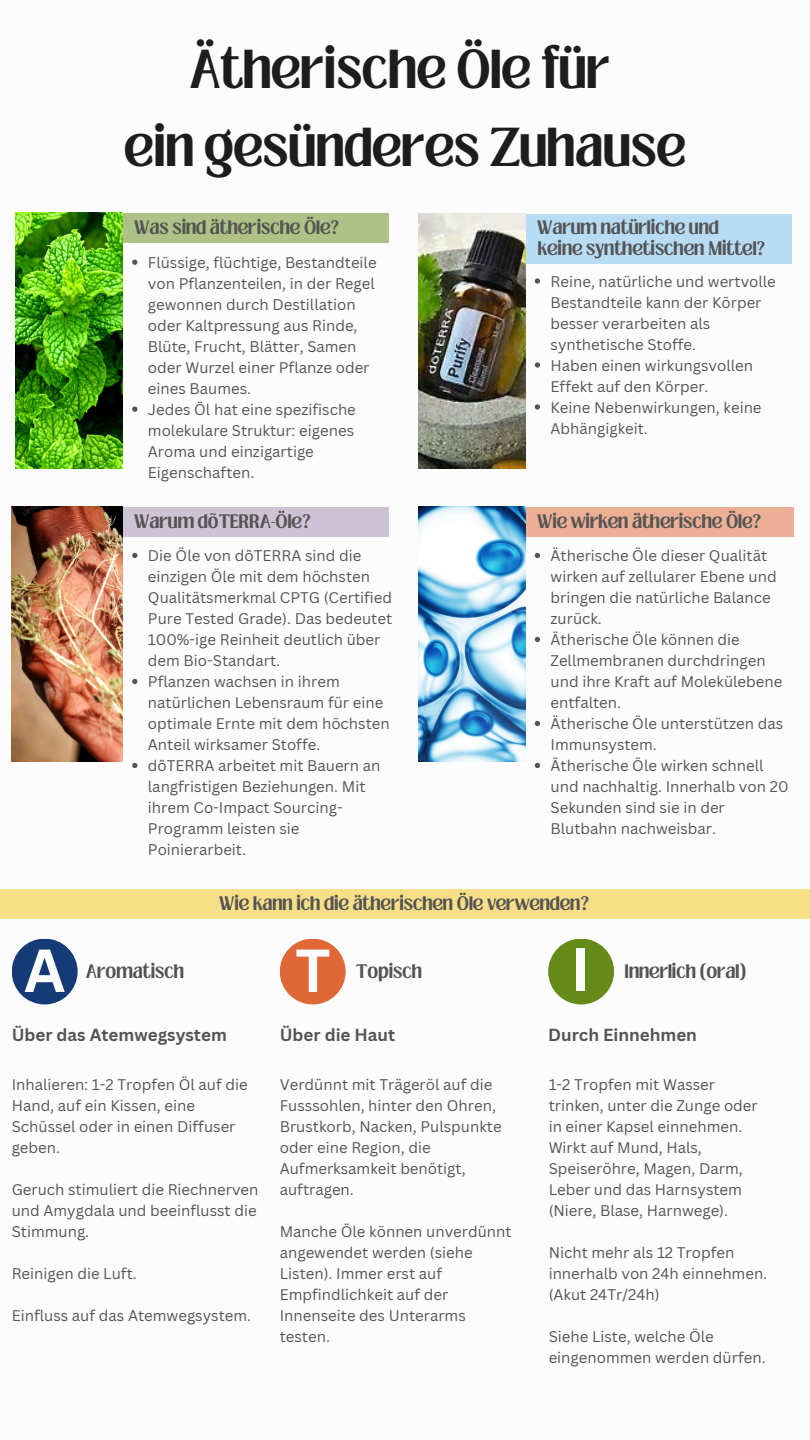
<style>
.page{position:relative;width:810px;height:1440px;background:#fff}
.page>*{position:absolute;margin:0;border:0;box-sizing:border-box;transform-origin:0 0}
.t1{font:700 59.5px "Canva Sans";color:#fcfcfc}
.t2{font:700 42px "Loubag";color:#1e1c1c}
.t3{font:700 17px "Canva Sans";color:#545454}
.t4{font:15px/21px "Canva Sans";color:#545454}
.t5{font:700 15px/21px "Loubag";color:#545454}
</style>
<div class="page">
<div style="left:122px;top:213px;width:267px;height:30px;background:#aec287"></div>
<div style="left:525px;top:214px;width:267px;height:50px;background:#b8dcf3"></div>
<div style="left:525px;top:507px;width:269px;height:29px;background:#ecaf95"></div>
<div style="left:0;top:890px;width:810px;height:29px;background:#f7df87"></div>
<div style="left:122px;top:507px;width:267px;height:29px;background:#cec2d5"></div>
<img style="left:15px;top:213px;width:108px;height:256px">
<img style="left:418px;top:213px;width:107px;height:255px">
<img style="left:12px;top:507px;width:111px;height:254px">
<img style="left:418px;top:507px;width:107px;height:254px">
<div style="left:12px;top:939px;width:66px;height:65px;background:#153b77;border-radius:50%"></div>
<svg style="left:132px;top:260px;width:5px;height:5px"></svg>
<svg style="left:132px;top:407px;width:5px;height:5px"></svg>
<svg style="left:535px;top:278px;width:5px;height:6px"></svg>
<svg style="left:535px;top:362px;width:5px;height:6px"></svg>
<svg style="left:535px;top:404px;width:5px;height:6px"></svg>
<svg style="left:132px;top:553px;width:5px;height:5px"></svg>
<svg style="left:132px;top:679px;width:5px;height:5px"></svg>
<svg style="left:132px;top:763px;width:5px;height:5px"></svg>
<svg style="left:535px;top:553px;width:5px;height:5px"></svg>
<svg style="left:535px;top:637px;width:5px;height:5px"></svg>
<svg style="left:535px;top:721px;width:5px;height:5px"></svg>
<svg style="left:535px;top:763px;width:5px;height:5px"></svg>
<div style="left:280px;top:939px;width:66px;height:65px;background:#df6836;border-radius:50%"></div>
<div style="left:548px;top:939px;width:66px;height:65px;background:#648b18;border-radius:50%"></div>
<p class="t2" style="left:189px;top:36px;width:422px">Ätherische Öle für</p>
<p class="t2" style="left:124px;top:114px;width:563px">ein gesünderes Zuhause</p>
<p class="t5" style="left:135px;top:217px;width:206px">Was sind ätherische Öle?</p>
<h3 class="t4" style="left:148px;top:251px;width:230px">Flüssige, flüchtige, Bestandteile von Pflanzenteilen, in der Regel gewonnen durch Destillation oder Kaltpressung aus Rinde,<br>Blüte, Frucht, Blätter, Samen oder Wurzel einer Pflanze oder eines Baumes.</h3>
<p class="t4" style="left:148px;top:398px;width:209px">Jedes Öl hat eine spezifische molekulare Struktur: eigenes<br>Aroma und einzigartige<br>Eigenschaften.</p>
<h3 class="t5" style="left:538px;top:217px;width:229px">Warum natürliche und keine synthetischen Mittel?</h3>
<p class="t4" style="left:551px;top:270px;width:227px">Reine, natürliche und wertvolle<br>Bestandteile kann der Körper besser verarbeiten als synthetische Stoffe.</p>
<p class="t4" style="left:551px;top:354px;width:204px">Haben einen wirkungsvollen<br>Effekt auf den Körper.</p>
<p class="t4" style="left:551px;top:396px;width:213px">Keine Nebenwirkungen, keine<br>Abhängigkeit.</p>
<p class="t5" style="left:135px;top:511px;width:177px">Warum dõTERRA-Öle?</p>
<p class="t4" style="left:148px;top:545px;width:246px">Die Öle von dõTERRA sind die einzigen Öle mit dem höchsten<br>Qualitätsmerkmal CPTG (Certified<br>Pure Tested Grade). Das bedeutet<br>100%-ige Reinheit deutlich über dem Bio-Standart.</p>
<h3 class="t4" style="left:148px;top:671px;width:243px">Pflanzen wachsen in ihrem natürlichen Lebensraum für eine optimale Ernte mit dem höchsten<br>Anteil wirksamer Stoffe.</h3>
<p class="t4" style="left:148px;top:755px;width:234px">dõTERRA arbeitet mit Bauern an langfristigen Beziehungen. Mit ihrem Co-Impact Sourcing-<br>Programm leisten sie<br>Poinierarbeit.</p>
<p class="t5" style="left:538px;top:511px;width:225px">Wie wirken ätherische Öle?</p>
<h3 class="t4" style="left:551px;top:545px;width:228px">Ätherische Öle dieser Qualität wirken auf zellularer Ebene und bringen die natürliche Balance zurück.</h3>
<p class="t4" style="left:551px;top:629px;width:233px">Ätherische Öle können die<br>Zellmembranen durchdringen und ihre Kraft auf Molekülebene entfalten.</p>
<h3 class="t4" style="left:551px;top:713px;width:234px">Ätherische Öle unterstützen das<br>Immunsystem.</h3>
<p class="t4" style="left:551px;top:755px;width:239px">Ätherische Öle wirken schnell und nachhaltig. Innerhalb von 20<br>Sekunden sind sie in der<br>Blutbahn nachweisbar.</p>
<p class="t5" style="left:220px;top:893px;width:371px">Wie kann ich die ätherischen Öle verwenden?</p>
<p class="t1" style="left:24px;top:928px;width:43px">A</p>
<p class="t1" style="left:295px;top:928px;width:37px">T</p>
<p class="t1" style="left:571px;top:928px;width:21px">I</p>
<p class="t5" style="left:86px;top:961px;width:99px">Aromatisch</p>
<p class="t5" style="left:356px;top:961px;width:67px">Topisch</p>
<p class="t5" style="left:625px;top:961px;width:123px">Innerlich (oral)</p>
<p class="t3" style="left:12px;top:1023px;width:217px">Über das Atemwegsystem</p>
<h3 class="t4" style="left:12px;top:1073px;width:237px">Inhalieren: 1-2 Tropfen Öl auf die<br>Hand, auf ein Kissen, eine<br>Schüssel oder in einen Diffuser geben.</h3>
<p class="t4" style="left:12px;top:1178px;width:248px;text-align:justify">Geruch stimuliert die Riechnerven und Amygdala und beeinflusst die Stimmung.</p>
<h3 class="t4" style="left:12px;top:1262px;width:127px">Reinigen die Luft.</h3>
<h2 class="t4" style="left:12px;top:1304px;width:241px">Einfluss auf das Atemwegsystem.</h2>
<p class="t3" style="left:280px;top:1023px;width:117px">Über die Haut</p>
<p class="t3" style="left:548px;top:1023px;width:150px">Durch Einnehmen</p>
<p class="t4" style="left:280px;top:1073px;width:223px">Verdünnt mit Trägeröl auf die<br>Fusssohlen, hinter den Ohren,<br>Brustkorb, Nacken, Pulspunkte oder eine Region, die<br>Aufmerksamkeit benötigt, auftragen.</p>
<p class="t4" style="left:280px;top:1220px;width:233px">Manche Öle können unverdünnt angewendet werden (siehe<br>Listen). Immer erst auf<br>Empfindlichkeit auf der<br>Innenseite des Unterarms testen.</p>
<h2 class="t4" style="left:549px;top:1073px;width:211px">1-2 Tropfen mit Wasser trinken, unter die Zunge oder in einer Kapsel einnehmen.</h2>
<h2 class="t4" style="left:549px;top:1136px;width:196px">Wirkt auf Mund, Hals,<br>Speiseröhre, Magen, Darm,<br>Leber und das Harnsystem (Niere, Blase, Harnwege).</h2>
<p class="t4" style="left:549px;top:1241px;width:220px">Nicht mehr als 12 Tropfen innerhalb von 24h einnehmen. (Akut 24Tr/24h)</p>
<p class="t4" style="left:549px;top:1325px;width:218px">Siehe Liste, welche Öle eingenommen werden dürfen.</p>
</div>
